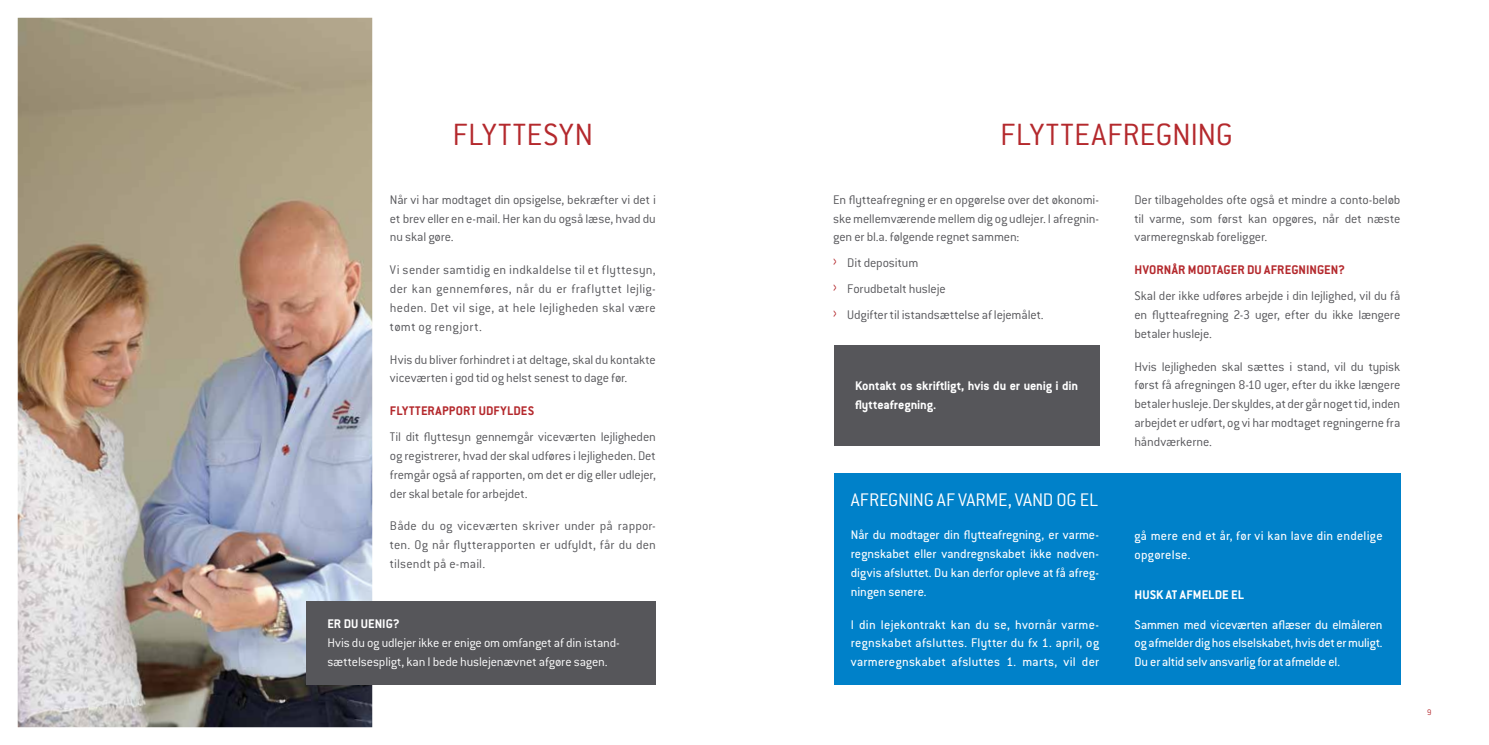
<style>
.page{position:relative;width:1489px;height:745px;background:#fff}
.page>*{position:absolute;margin:0;border:0;box-sizing:border-box;transform-origin:0 0}
.t1{font:300 33.75px "Conduit ITC Std";letter-spacing:.005em;color:#b4292d}
.t2{font:300 20px "Conduit ITC Std";letter-spacing:-.015em;color:#fff}
.t3{font:300 13.75px/18.8px "Conduit ITC Std";letter-spacing:-.01em;color:#56565a;text-align:justify}
.t4{font:13.75px/18.8px "Conduit ITC Std";letter-spacing:.015em;color:#fff;text-align:justify}
.t5{font:300 13.75px/18.8px "Conduit ITC Std";letter-spacing:-.01em;color:#fff}
.t6{font:700 13.75px/18.8px "Conduit ITC Std";letter-spacing:-.005em;color:#fff}
.t7{font:700 13.75px "Conduit ITC Std";letter-spacing:.01em;color:#b4292d}
.t8{font:300 8.75px "Conduit ITC Std";color:#b4292d}
.s1{font-size:19.12px;color:#b4292d}
</style>
<div class="page">
<div style="left:833px;top:472px;width:567px;height:212px;background:#0081c9"></div>
<div style="left:833px;top:345px;width:266px;height:100px;background:#56565a"></div>
<img style="left:18px;top:18px;width:354px;height:708px">
<div style="left:306px;top:600px;width:350px;height:84px;background:#56565a"></div>
<h1 class="t1" style="left:452px;top:114px;width:142px">FLYTTESYN</h1>
<p class="t3" style="left:390px;top:189px;width:267px">Når vi har modtaget din opsigelse, bekræfter vi det i et brev eller en e-mail. Her kan du også læse, hvad du nu skal gøre.</p>
<p class="t3" style="left:390px;top:260px;width:267px">Vi sender samtidig en indkaldelse til et flyttesyn, der kan gennemføres, når du er fraflyttet lejlig&shy;heden. Det vil sige, at hele lejligheden skal være tømt og rengjort.</p>
<p class="t3" style="left:390px;top:349px;width:267px">Hvis du bliver forhindret i at deltage, skal du kontakte viceværten i god tid og helst senest to dage før.</p>
<p class="t7" style="left:390px;top:402px;width:146px">FLYTTERAPPORT UDFYLDES</p>
<p class="t3" style="left:390px;top:427px;width:267px">Til dit flyttesyn gennemgår viceværten lejligheden og registrerer, hvad der skal udføres i lejligheden. Det fremgår også af rapporten, om det er dig eller udlejer, der skal betale for arbejdet.</p>
<p class="t3" style="left:390px;top:516px;width:267px">Både du og viceværten skriver under på rappor&shy;ten. Og når flytterapporten er udfyldt, får du den tilsendt på e-mail.</p>
<p class="t6" style="left:327px;top:613px;width:74px">ER DU UENIG?</p>
<p class="t5" style="left:327px;top:632px;width:294px">Hvis du og udlejer ikke er enige om omfanget af din istand&shy;sættelsespligt, kan I bede huslejenævnet afgøre sagen.</p>
<h1 class="t1" style="left:1000px;top:114px;width:234px">FLYTTEAFREGNING</h1>
<p class="t3" style="left:833px;top:189px;width:267px">En flytteafregning er en opgørelse over det økonomi&shy;ske mellemværende mellem dig og udlejer. I afregnin&shy;gen er bl.a. følgende regnet sammen:</p>
<p class="t3" style="left:833px;top:249px;width:212px;line-height:25.9px;text-align:left"><span class="s1">›</span> Dit depositum<br><span class="s1">›</span> Forudbetalt husleje<br><span class="s1">›</span> Udgifter til istandsættelse af lejemålet.</p>
<p class="t6" style="left:855px;top:376px;width:225px">Kontakt os skriftligt, hvis du er uenig i din flytteafregning.</p>
<h2 class="t2" style="left:850px;top:487px;width:249px">AFREGNING AF VARME, VAND OG EL</h2>
<p class="t4" style="left:850px;top:525px;width:250px">Når du modtager din flytteafregning, er varme&shy;regnskabet eller vandregnskabet ikke nødven&shy;digvis afsluttet. Du kan derfor opleve at få afreg&shy;ningen senere.</p>
<p class="t4" style="left:850px;top:614px;width:250px">I din lejekontrakt kan du se, hvornår varme&shy;regnskabet afsluttes. Flytter du fx 1. april, og varmeregnskabet afsluttes 1. marts, vil der</p>
<p class="t3" style="left:1134px;top:189px;width:267px">Der tilbageholdes ofte også et mindre a conto-beløb til varme, som først kan opgøres, når det næste varmeregnskab foreligger.</p>
<p class="t7" style="left:1134px;top:261px;width:212px">HVORNÅR MODTAGER DU AFREGNINGEN?</p>
<p class="t3" style="left:1134px;top:286px;width:267px">Skal der ikke udføres arbejde i din lejlighed, vil du få en flytteafregning 2-3 uger, efter du ikke længere betaler husleje.</p>
<p class="t3" style="left:1134px;top:356px;width:267px">Hvis lejligheden skal sættes i stand, vil du typisk først få afregningen 8-10 uger, efter du ikke længere betaler husleje. Der skyldes, at der går noget tid, inden arbejdet er udført, og vi har modtaget regningerne fra håndværkerne.</p>
<p class="t4" style="left:1134px;top:526px;width:250px">gå mere end et år, før vi kan lave din endelige opgørelse.</p>
<p class="t6" style="left:1134px;top:584px;width:111px">HUSK AT AFMELDE EL</p>
<p class="t4" style="left:1134px;top:614px;width:250px">Sammen med viceværten aflæser du elmåleren og afmelder dig hos elselskabet, hvis det er muligt.<br>Du er altid selv ansvarlig for at afmelde el.</p>
<p class="t8" style="left:1426px;top:706px;width:6px">9</p>
</div>
